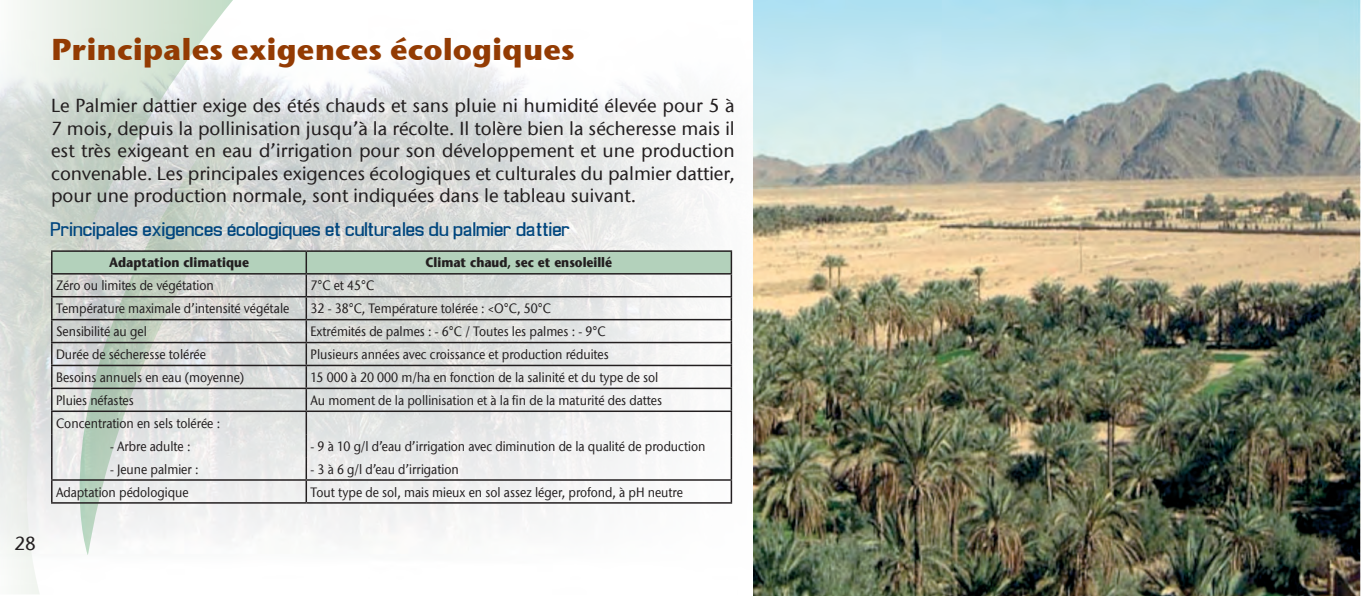
<style>
.page{position:relative;width:1361px;height:596px;background:#fff}
.page>*{position:absolute;margin:0;border:0;box-sizing:border-box;transform-origin:0 0}
.t1{font:30px "Stone Sans OSITCTT Bold";color:#933b03}
.t2{font:21px "Enigmatic";color:#00467e}
.t3{font:500 18.75px/22.5px "Stone Sans ITC";color:#231f20;text-align:justify}
.t4{font:500 13.5px "Stone Sans ITC";color:#231f20;scale:.9 1}
.t5{font:700 13.5px "Stone Sans";color:#231f20;scale:.9 1}
</style>
<div class="page">
<img style="left:267px;top:0;width:525px;height:536px">
<img style="left:753px;top:1px;width:608px;height:594px">
<svg style="left:244px;top:73px;width:23px;height:465px;background:#dcdedd"></svg>
<svg style="left:0;top:0;width:244px;height:594px"></svg>
<div style="left:53px;top:252px;width:677px;height:21px;background:#b3d1bb"></div>
<hr style="left:51px;top:250px;width:255px;height:2px;background:#231f20">
<hr style="left:51px;top:252px;width:2px;height:21px;background:#231f20">
<hr style="left:306px;top:250px;width:426px;height:2px;background:#231f20">
<hr style="left:305px;top:252px;width:2px;height:21px;background:#231f20">
<hr style="left:730px;top:252px;width:2px;height:21px;background:#231f20">
<hr style="left:51px;top:273px;width:255px;height:1px;background:#231f20">
<hr style="left:51px;top:274px;width:2px;height:22px;background:#231f20">
<hr style="left:306px;top:273px;width:426px;height:1px;background:#231f20">
<hr style="left:305px;top:274px;width:2px;height:22px;background:#231f20">
<hr style="left:730px;top:274px;width:2px;height:22px;background:#231f20">
<hr style="left:51px;top:296px;width:255px;height:1px;background:#231f20">
<hr style="left:51px;top:297px;width:2px;height:22px;background:#231f20">
<hr style="left:306px;top:296px;width:426px;height:1px;background:#231f20">
<hr style="left:305px;top:297px;width:2px;height:22px;background:#231f20">
<hr style="left:730px;top:297px;width:2px;height:22px;background:#231f20">
<hr style="left:51px;top:319px;width:255px;height:1px;background:#231f20">
<hr style="left:51px;top:320px;width:2px;height:21px;background:#231f20">
<hr style="left:306px;top:319px;width:426px;height:1px;background:#231f20">
<hr style="left:305px;top:320px;width:2px;height:21px;background:#231f20">
<hr style="left:730px;top:320px;width:2px;height:21px;background:#231f20">
<hr style="left:51px;top:341px;width:255px;height:2px;background:#231f20">
<hr style="left:51px;top:343px;width:2px;height:21px;background:#231f20">
<hr style="left:306px;top:341px;width:426px;height:2px;background:#231f20">
<hr style="left:305px;top:343px;width:2px;height:21px;background:#231f20">
<hr style="left:730px;top:343px;width:2px;height:21px;background:#231f20">
<hr style="left:51px;top:364px;width:255px;height:2px;background:#231f20">
<hr style="left:51px;top:366px;width:2px;height:21px;background:#231f20">
<hr style="left:306px;top:364px;width:426px;height:2px;background:#231f20">
<hr style="left:305px;top:366px;width:2px;height:21px;background:#231f20">
<hr style="left:730px;top:366px;width:2px;height:21px;background:#231f20">
<hr style="left:51px;top:387px;width:255px;height:2px;background:#231f20">
<hr style="left:51px;top:389px;width:2px;height:21px;background:#231f20">
<hr style="left:306px;top:387px;width:426px;height:2px;background:#231f20">
<hr style="left:305px;top:389px;width:2px;height:21px;background:#231f20">
<hr style="left:730px;top:389px;width:2px;height:21px;background:#231f20">
<hr style="left:51px;top:410px;width:255px;height:2px;background:#231f20">
<hr style="left:51px;top:412px;width:2px;height:22px;background:#231f20">
<hr style="left:306px;top:410px;width:426px;height:2px;background:#231f20">
<hr style="left:305px;top:412px;width:2px;height:22px;background:#231f20">
<hr style="left:730px;top:412px;width:2px;height:22px;background:#231f20">
<hr style="left:51px;top:434px;width:2px;height:23px;background:#231f20">
<hr style="left:305px;top:434px;width:2px;height:23px;background:#231f20">
<hr style="left:730px;top:434px;width:2px;height:23px;background:#231f20">
<hr style="left:51px;top:457px;width:2px;height:22px;background:#231f20">
<hr style="left:305px;top:457px;width:2px;height:22px;background:#231f20">
<hr style="left:730px;top:457px;width:2px;height:22px;background:#231f20">
<hr style="left:51px;top:479px;width:255px;height:1px;background:#231f20">
<hr style="left:51px;top:480px;width:2px;height:22px;background:#231f20">
<hr style="left:306px;top:479px;width:426px;height:1px;background:#231f20">
<hr style="left:305px;top:480px;width:2px;height:22px;background:#231f20">
<hr style="left:730px;top:480px;width:2px;height:22px;background:#231f20">
<hr style="left:51px;top:502px;width:255px;height:1px;background:#231f20">
<hr style="left:306px;top:502px;width:426px;height:1px;background:#231f20">
<h3 class="t3" style="left:14px;top:532px;width:23px">28</h3>
<h1 class="t1" style="left:51px;top:30px;width:525px">Principales exigences écologiques</h1>
<p class="t3" style="left:51px;top:94px;width:685px">Le Palmier dattier exige des étés chauds et sans pluie ni humidité élevée pour 5 à 7 mois, depuis la pollinisation jusqu’à la récolte. Il tolère bien la sécheresse mais il est très exigeant en eau d’irrigation pour son développement et une production convenable. Les principales exigences écologiques et culturales du palmier dattier, pour une production normale, sont indiquées dans le tableau suivant.</p>
<h2 class="t2" style="left:51px;top:218px;width:521px">Principales exigences écologiques et culturales du palmier dattier</h2>
<p class="t5" style="left:109px;top:254px;width:157px">Adaptation climatique</p>
<p class="t5" style="left:425px;top:254px;width:209px">Climat chaud, sec et ensoleillé</p>
<p class="t4" style="left:56px;top:277px;width:177px">Zéro ou limites de végétation</p>
<p class="t4" style="left:310px;top:277px;width:73px">7°C et 45°C</p>
<p class="t4" style="left:56px;top:300px;width:261px">Température maximale d’intensité végétale</p>
<p class="t4" style="left:310px;top:300px;width:269px">32 - 38°C, Température tolérée : &lt;O°C, 50°C</p>
<p class="t4" style="left:56px;top:323px;width:102px">Sensibilité au gel</p>
<p class="t4" style="left:310px;top:323px;width:329px">Extrémités de palmes : - 6°C / Toutes les palmes : - 9°C</p>
<p class="t4" style="left:56px;top:346px;width:168px">Durée de sécheresse tolérée</p>
<p class="t4" style="left:310px;top:346px;width:333px">Plusieurs années avec croissance et production réduites</p>
<p class="t4" style="left:56px;top:369px;width:211px">Besoins annuels en eau (moyenne)</p>
<p class="t4" style="left:310px;top:369px;width:388px">15 000 à 20 000 m/ha en fonction de la salinité et du type de sol</p>
<p class="t4" style="left:56px;top:391px;width:88px">Pluies néfastes</p>
<p class="t4" style="left:310px;top:391px;width:392px">Au moment de la pollinisation et à la fin de la maturité des dattes</p>
<p class="t4" style="left:56px;top:414px;width:184px">Concentration en sels tolérée :</p>
<p class="t4" style="left:110px;top:437px;width:91px">- Arbre adulte :</p>
<p class="t4" style="left:310px;top:437px;width:440px">- 9 à 10 g/l d’eau d’irrigation avec diminution de la qualité de production</p>
<p class="t4" style="left:110px;top:460px;width:100px">- Jeune palmier :</p>
<p class="t4" style="left:310px;top:460px;width:166px">- 3 à 6 g/l d’eau d’irrigation</p>
<p class="t4" style="left:56px;top:483px;width:149px">Adaptation pédologique</p>
<p class="t4" style="left:310px;top:483px;width:415px">Tout type de sol, mais mieux en sol assez léger, profond, à pH neutre</p>
</div>
